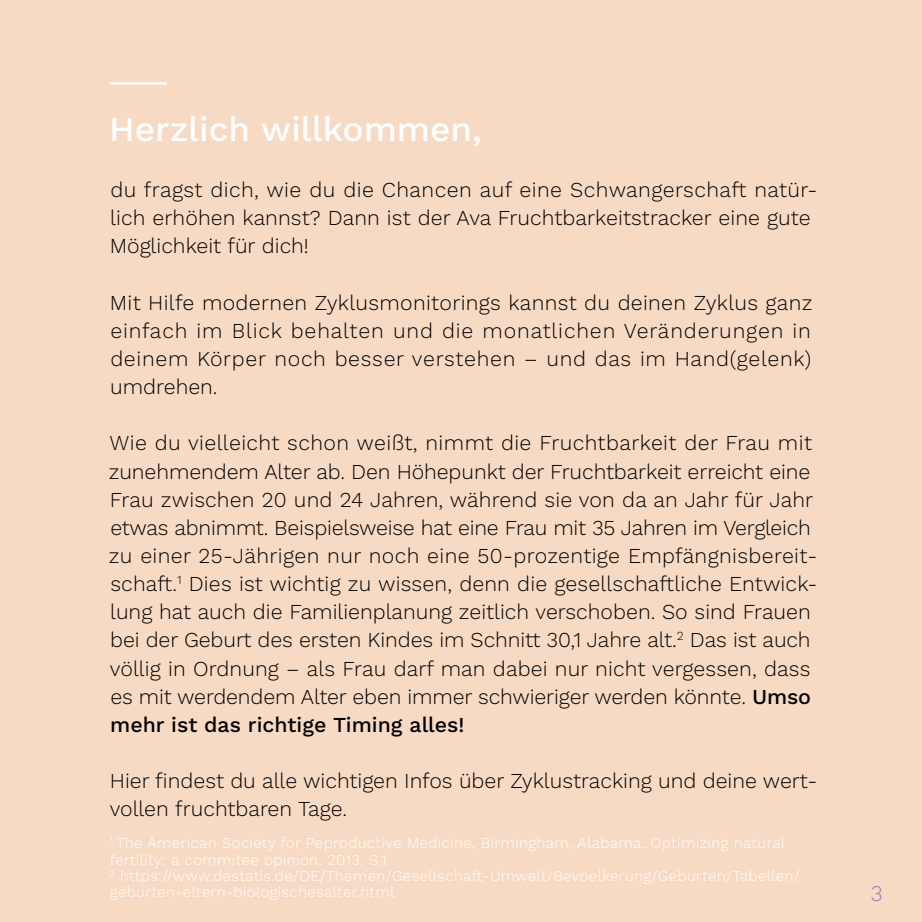
<style>
.page{position:relative;width:922px;height:922px;background:#fff}
.page>*{position:absolute;margin:0;border:0;box-sizing:border-box;transform-origin:0 0}
.t1{font:500 35px "Work Sans";color:#fff}
.t2{font:300 22.5px "Work Sans";color:#8b88ba}
.t3{font:300 21.25px/28.2px "Work Sans";color:#000}
.t4{font:300 15px/16.2px "Work Sans";letter-spacing:.025em;color:#fff}
.s1{font-weight:500}
</style>
<div class="page">
<div style="left:0;top:0;width:921px;height:921px;background:#f7dac4"></div>
<hr style="left:110px;top:82px;width:57px;height:3px;background:#fff">
<h1 class="t1" style="left:109px;top:108px;width:374px">Herzlich willkommen,</h1>
<p class="t3" style="left:110px;top:176px;width:708px">du fragst dich, wie du die Chancen auf eine Schwangerschaft natür&shy;lich erhöhen kannst? Dann ist der Ava Fruchtbarkeitstracker eine gute<br>Möglichkeit für dich!</p>
<p class="t3" style="left:110px;top:289px;width:704px;text-align:justify">Mit Hilfe modernen Zyklusmonitorings kannst du deinen Zyklus ganz einfach im Blick behalten und die monatlichen Veränderungen in deinem Körper noch besser verstehen – und das im Hand(gelenk) umdrehen.</p>
<p class="t3" style="left:109px;top:430px;width:710px">Wie du vielleicht schon weißt, nimmt die Fruchtbarkeit der Frau mit zunehmendem Alter ab. Den Höhepunkt der Fruchtbarkeit erreicht eine Frau zwischen 20 und 24 Jahren, während sie von da an Jahr für Jahr etwas abnimmt. Beispielsweise hat eine Frau mit 35 Jahren im Vergleich zu einer 25-Jährigen nur noch eine 50-prozentige Empfängnisbereit&shy;schaft.<sup>1</sup> Dies ist wichtig zu wissen, denn die gesellschaftliche Entwick&shy;lung hat auch die Familienplanung zeitlich verschoben. So sind Frauen bei der Geburt des ersten Kindes im Schnitt 30,1 Jahre alt.<sup>2</sup> Das ist auch völlig in Ordnung – als Frau darf man dabei nur nicht vergessen, dass es mit werdendem Alter eben immer schwieriger werden könnte. <span class="s1">Umso mehr ist das richtige Timing alles!</span></p>
<p class="t3" style="left:110px;top:767px;width:709px">Hier findest du alle wichtigen Infos über Zyklustracking und deine wert&shy;vollen fruchtbaren Tage.</p>
<p class="t4" style="left:110px;top:835px;width:691px"><sup>1</sup> The American Society for Peproductive Medicine, Birmingham, Alabama. Optimizing natural fertility: a commitee opinion. 2013. S.1.<br><sup>2</sup> https://www.destatis.de/DE/Themen/Gesellschaft-Umwelt/Bevoelkerung/Geburten/Tabellen/ geburten-eltern-biologischesalter.html</p>
<p class="t2" style="left:870px;top:879px;width:14px">3</p>
</div>
